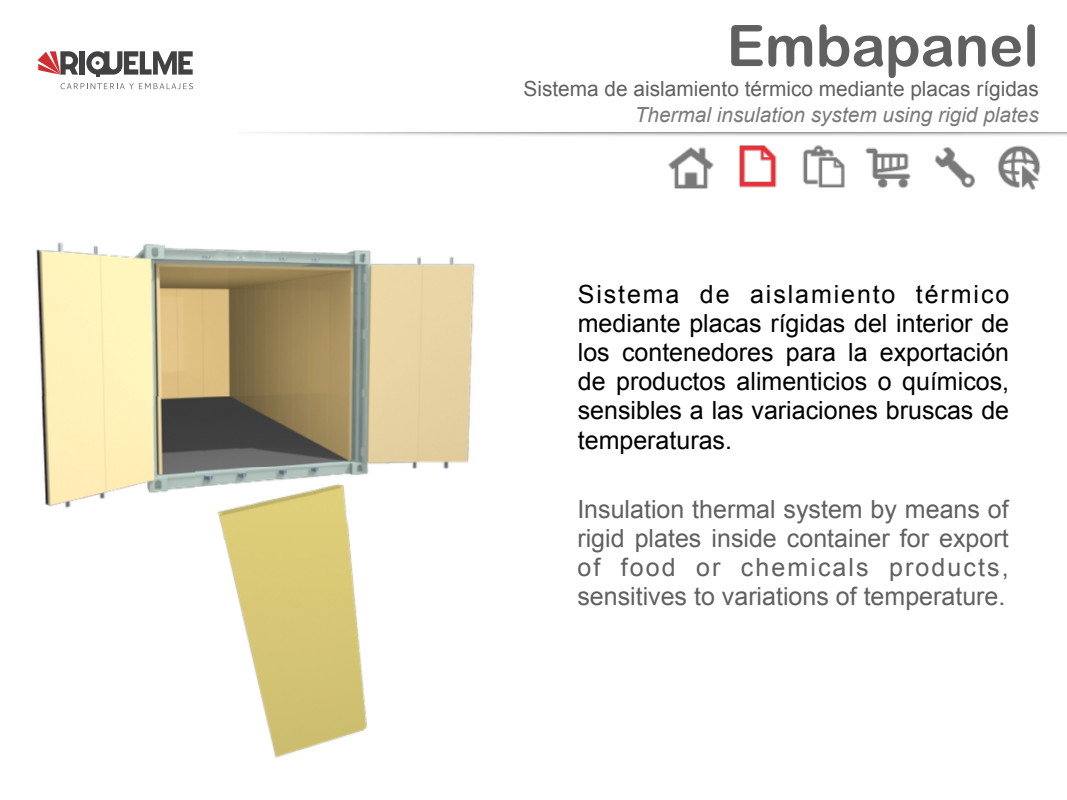
<style>
.page{position:relative;width:1067px;height:800px;background:#fff}
.page>*{position:absolute;margin:0;border:0;box-sizing:border-box;transform-origin:0 0}
.t1{font:57.3px "Arial Rounded MT Bold";color:#606060}
.t2{font:25px/29.2px "Arial";color:#000;text-align:justify}
.t3{font:25px/29.2px "Arial";color:#606060;text-align:justify}
.t4{font:20.82px "Arial";color:#606060}
.t5{font:italic 20.82px "Arial";color:#7a7a7a}
</style>
<div class="page">
<img style="left:36px;top:242px;width:353px;height:154px">
<img style="left:389px;top:256px;width:86px;height:213px">
<img style="left:41px;top:396px;width:162px;height:112px">
<img style="left:203px;top:396px;width:187px;height:72px">
<img style="left:196px;top:468px;width:195px;height:290px">
<img style="left:668px;top:147px;width:46px;height:42px">
<img style="left:739px;top:145px;width:38px;height:43px">
<img style="left:802px;top:145px;width:43px;height:43px">
<img style="left:934px;top:147px;width:41px;height:41px">
<img style="left:997px;top:145px;width:44px;height:46px">
<img style="left:865px;top:147px;width:46px;height:42px">
<svg style="left:37px;top:51px;width:156px;height:39px"></svg>
<h1 class="t1" style="left:726px;top:12px;width:314px">Embapanel</h1>
<p class="t4" style="left:523px;top:75px;width:517px">Sistema de aislamiento térmico mediante placas rígidas</p>
<p class="t5" style="left:634px;top:101px;width:406px">Thermal insulation system using rigid plates</p>
<p class="t2" style="left:578px;top:280px;width:433px">Sistema de aislamiento térmico mediante placas rígidas del interior de los contenedores para la exportación de productos alimenticios o químicos, sensibles a las variaciones bruscas de temperaturas.</p>
<p class="t3" style="left:577px;top:495px;width:433px">Insulation thermal system by means of rigid plates inside container for export of food or chemicals products, sensitives to variations of temperature.</p>
</div>
